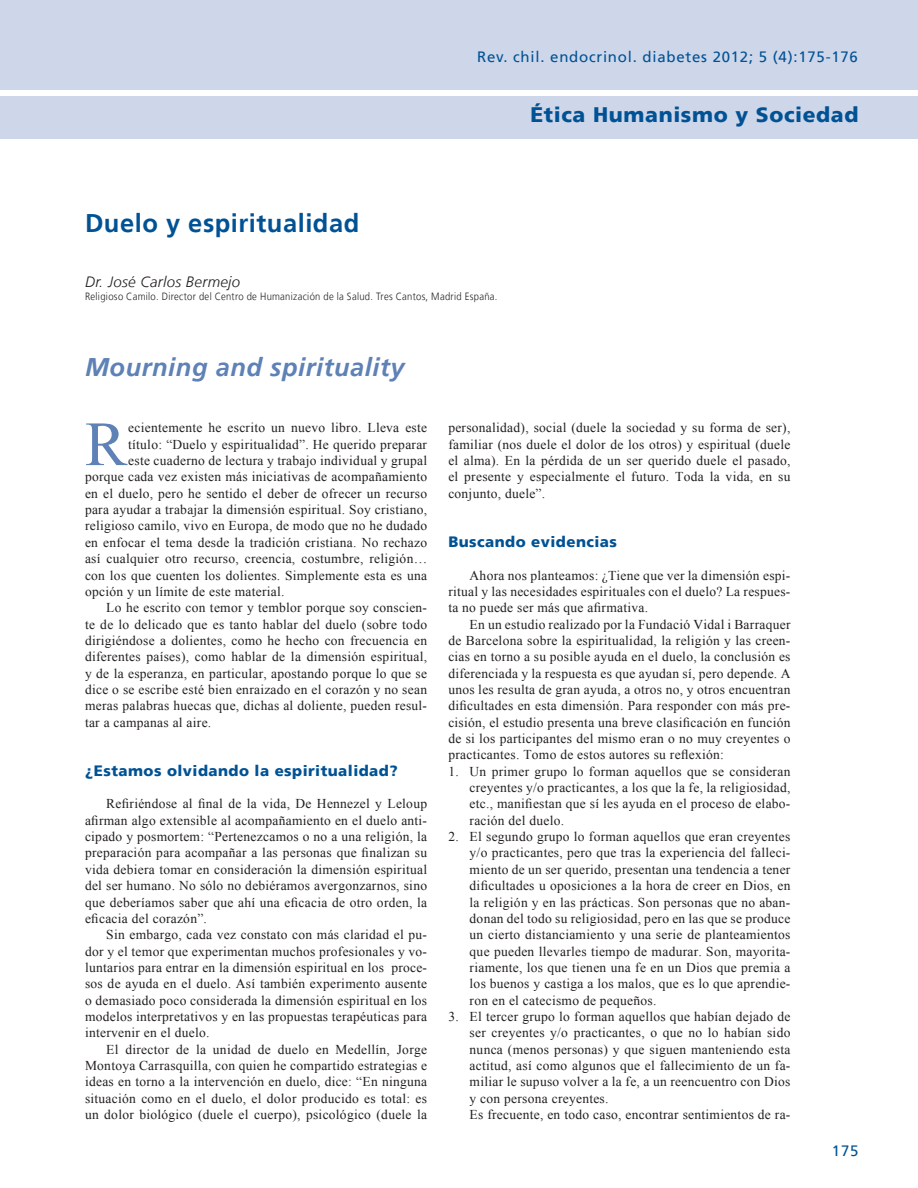
<style>
.page{position:relative;width:918px;height:1188px;background:#fff}
.page>*{position:absolute;margin:0;border:0;box-sizing:border-box;transform-origin:0 0}
.t1{font:62.85px "Times New Roman";color:#5e81b6}
.t2{font:italic 700 25.5px "Frutiger LT";letter-spacing:.02em;color:#5e81b6}
.t3{font:700 25.5px "Frutiger LT";letter-spacing:.02em;color:#005294}
.t4{font:900 21px "Frutiger LT";letter-spacing:.03em;color:#005294}
.t5{font:900 15px "Frutiger LT";letter-spacing:.03em;color:#005294}
.t6{font:15px "Frutiger LT";letter-spacing:.05em;color:#005294}
.t7{font:italic 300 15px "Frutiger LT";letter-spacing:.02em;color:#231f20}
.t8{font:13.5px/16.4px "Times New Roman";letter-spacing:.02em;color:#231f20;text-align:justify}
.t9{font:300 10.5px "Frutiger LT";letter-spacing:.03em;color:#231f20;scale:.9 1}
</style>
<div class="page">
<div style="left:0;top:96px;width:918px;height:42px;background:#ced6e9"></div>
<div style="left:0;top:0;width:918px;height:90px;background:#ced6e9"></div>
<p class="t6" style="left:477px;top:48px;width:382px">Rev. chil. endocrinol. diabetes 2012; 5 (4):175-176</p>
<h2 class="t3" style="left:85px;top:208px;width:276px">Duelo y espiritualidad</h2>
<p class="t7" style="left:85px;top:273px;width:157px">Dr. José Carlos Bermejo</p>
<p class="t9" style="left:85px;top:290px;width:460px">Religioso Camilo. Director del Centro de Humanización de la Salud. Tres Cantos, Madrid España.</p>
<h2 class="t2" style="left:85px;top:352px;width:321px">Mourning and spirituality</h2>
<h3 class="t4" style="left:530px;top:102px;width:329px">Ética Humanismo y Sociedad</h3>
<h1 class="t1" style="left:85px;top:402px;width:43px">R</h1>
<p class="t8" style="left:128px;top:419px;width:300px">ecientemente he escrito un nuevo libro. Lleva este</p>
<p class="t8" style="left:128px;top:436px;width:300px">título: “Duelo y espiritualidad”. He querido preparar</p>
<p class="t8" style="left:128px;top:452px;width:300px">este cuaderno de lectura y trabajo individual y grupal</p>
<p class="t8" style="left:85px;top:469px;width:344px">porque cada vez existen más iniciativas de acompañamiento</p>
<p class="t8" style="left:85px;top:485px;width:344px">en el duelo, pero he sentido el deber de ofrecer un recurso</p>
<p class="t8" style="left:85px;top:501px;width:344px">para ayudar a trabajar la dimensión espiritual. Soy cristiano,</p>
<p class="t8" style="left:85px;top:518px;width:344px">religioso camilo, vivo en Europa, de modo que no he dudado</p>
<p class="t8" style="left:85px;top:534px;width:344px">en enfocar el tema desde la tradición cristiana. No rechazo</p>
<p class="t8" style="left:85px;top:550px;width:344px">así cualquier otro recurso, creencia, costumbre, religión…</p>
<p class="t8" style="left:85px;top:567px;width:344px">con los que cuenten los dolientes. Simplemente esta es una</p>
<p class="t8" style="left:85px;top:583px;width:201px">opción y un límite de este material.</p>
<p class="t8" style="left:106px;top:599px;width:322px">Lo he escrito con temor y temblor porque soy conscien-</p>
<p class="t8" style="left:85px;top:616px;width:344px">te de lo delicado que es tanto hablar del duelo (sobre todo</p>
<p class="t8" style="left:85px;top:632px;width:344px">dirigiéndose a dolientes, como he hecho con frecuencia en</p>
<p class="t8" style="left:85px;top:648px;width:344px">diferentes países), como hablar de la dimensión espiritual,</p>
<p class="t8" style="left:85px;top:665px;width:344px">y de la esperanza, en particular, apostando porque lo que se</p>
<p class="t8" style="left:85px;top:681px;width:344px">dice o se escribe esté bien enraizado en el corazón y no sean</p>
<p class="t8" style="left:85px;top:697px;width:344px">meras palabras huecas que, dichas al doliente, pueden resul-</p>
<p class="t8" style="left:85px;top:714px;width:128px">tar a campanas al aire.</p>
<p class="t5" style="left:85px;top:761px;width:314px">¿Estamos olvidando la espiritualidad?</p>
<p class="t8" style="left:85px;top:796px;width:344px;text-indent:21px">Refiriéndose al final de la vida, De Hennezel y Leloup afirman algo extensible al acompañamiento en el duelo anti&shy;cipado y posmortem: “Pertenezcamos o no a una religión, la preparación para acompañar a las personas que finalizan su vida debiera tomar en consideración la dimensión espiritual del ser humano. No sólo no debiéramos avergonzarnos, sino que deberíamos saber que ahí una eficacia de otro orden, la eficacia del corazón”.</p>
<p class="t8" style="left:85px;top:926px;width:344px;text-indent:21px">Sin embargo, cada vez constato con más claridad el pu&shy;dor y el temor que experimentan muchos profesionales y vo&shy;luntarios para entrar en la dimensión espiritual en los proce&shy;sos de ayuda en el duelo. Así también experimento ausente o demasiado poco considerada la dimensión espiritual en los modelos interpretativos y en las propuestas terapéuticas para intervenir en el duelo.</p>
<p class="t8" style="left:85px;top:1041px;width:344px;text-indent:21px">El director de la unidad de duelo en Medellín, Jorge Montoya Carrasquilla, con quien he compartido estrategias e ideas en torno a la intervención en duelo, dice: “En ninguna situación como en el duelo, el dolor producido es total: es un dolor biológico (duele el cuerpo), psicológico (duele la</p>
<p class="t8" style="left:448px;top:419px;width:344px">personalidad), social (duele la sociedad y su forma de ser), familiar (nos duele el dolor de los otros) y espiritual (duele el alma). En la pérdida de un ser querido duele el pasado, el presente y especialmente el futuro. Toda la vida, en su conjunto, duele”.</p>
<p class="t5" style="left:448px;top:533px;width:170px">Buscando evidencias</p>
<p class="t8" style="left:448px;top:567px;width:344px;text-indent:21px">Ahora nos planteamos: ¿Tiene que ver la dimensión espi&shy;ritual y las necesidades espirituales con el duelo? La respues&shy;ta no puede ser más que afirmativa.</p>
<p class="t8" style="left:448px;top:616px;width:344px;text-indent:21px">En un estudio realizado por la Fundació Vidal i Barraquer de Barcelona sobre la espiritualidad, la religión y las creen&shy;cias en torno a su posible ayuda en el duelo, la conclusión es diferenciada y la respuesta es que ayudan sí, pero depende. A unos les resulta de gran ayuda, a otros no, y otros encuentran dificultades en esta dimensión. Para responder con más pre&shy;cisión, el estudio presenta una breve clasificación en función de si los participantes del mismo eran o no muy creyentes o practicantes. Tomo de estos autores su reflexión:</p>
<p class="t8" style="left:470px;top:763px;width:322px;text-indent:-21px">1. Un primer grupo lo forman aquellos que se consideran creyentes y/o practicantes, a los que la fe, la religiosidad, etc., manifiestan que sí les ayuda en el proceso de elabo&shy;ración del duelo.</p>
<p class="t8" style="left:470px;top:828px;width:322px;text-indent:-21px">2. El segundo grupo lo forman aquellos que eran creyentes y/o practicantes, pero que tras la experiencia del falleci&shy;miento de un ser querido, presentan una tendencia a tener dificultades u oposiciones a la hora de creer en Dios, en la religión y en las prácticas. Son personas que no aban&shy;donan del todo su religiosidad, pero en las que se produce un cierto distanciamiento y una serie de planteamientos que pueden llevarles tiempo de madurar. Son, mayorita&shy;riamente, los que tienen una fe en un Dios que premia a los buenos y castiga a los malos, que es lo que aprendie&shy;ron en el catecismo de pequeños.</p>
<p class="t8" style="left:470px;top:1008px;width:322px;text-align:left;text-indent:-21px">3. El tercer grupo lo forman aquellos que habían dejado de ser creyentes y/o practicantes, o que no lo habían sido nunca (menos personas) y que siguen manteniendo esta actitud, así como algunos que el fallecimiento de un fa&shy;miliar le supuso volver a la fe, a un reencuentro con Dios y con persona creyentes.<br>Es frecuente, en todo caso, encontrar sentimientos de ra-</p>
<p class="t6" style="left:832px;top:1142px;width:28px">175</p>
</div>
